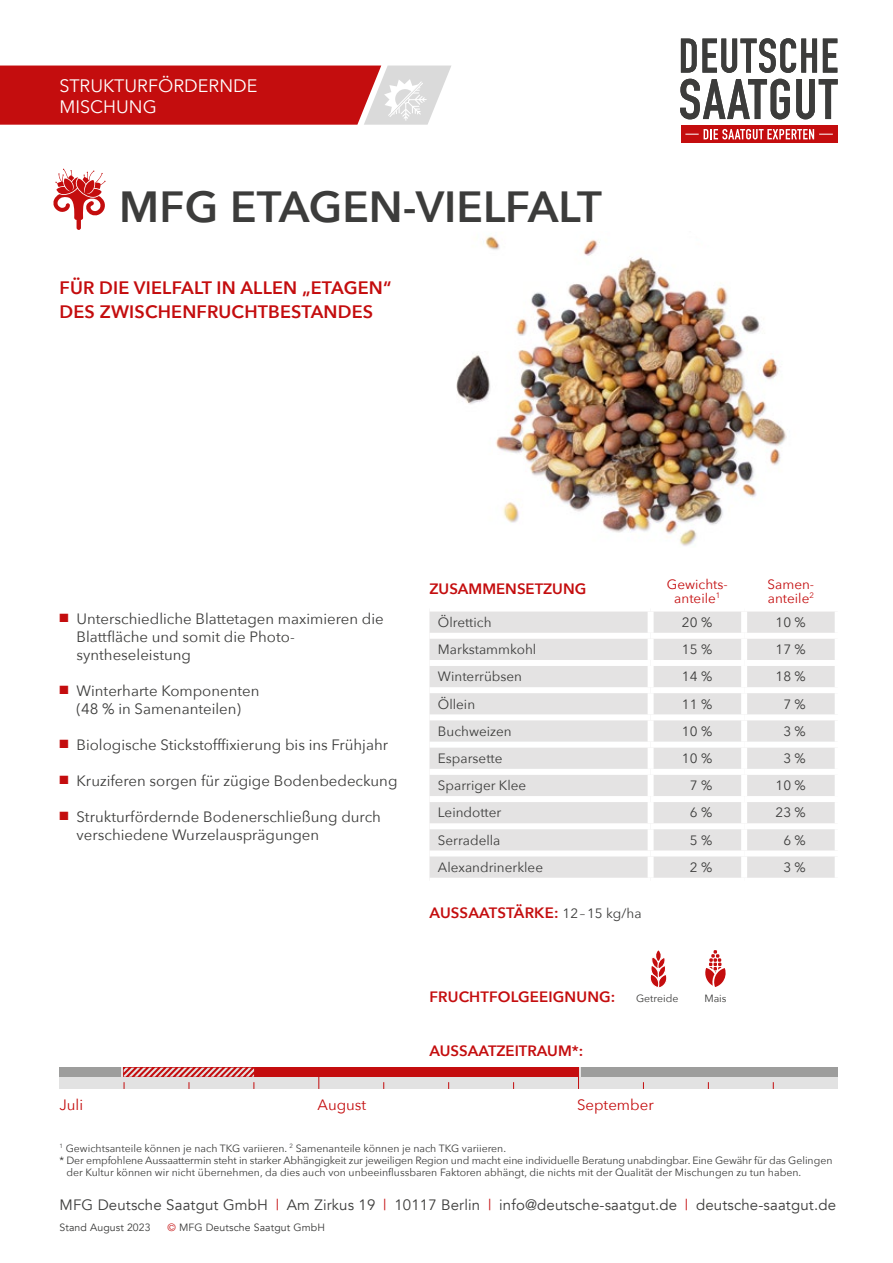
<style>
.page{position:relative;width:893px;height:1263px;background:#fff}
.page>*{position:absolute;margin:0;border:0;box-sizing:border-box;transform-origin:0 0}
.t1{font:600 43.5px "Avenir Next";color:#3c3c3b}
.t2{font:600 18px/24px "Avenir Next";letter-spacing:.01em;color:#c40d0e}
.t3{font:18px/21px "Avenir Next";color:#fff}
.t4{font:15px/18px "Avenir Next";color:#3c3c3b}
.t5{font:15px "Avenir";letter-spacing:.01em;color:#3c3c3b}
.t6{font:600 15px "Avenir Next";color:#c40d0e}
.t7{font:15px "Avenir Next";color:#c40d0e}
.t8{font:13.5px "Avenir Next";color:#3c3c3b}
.t9{font:13.5px/13.5px "Avenir Next";color:#c40d0e;text-align:center}
.t10{font:10.5px "Avenir Next";color:#3c3c3b}
.t11{font:10.5px "Avenir";letter-spacing:.01em;color:#3c3c3b}
.s1{color:#c40d0e}
.s2{font-weight:400;font-size:13.5px;color:#3c3c3b}
</style>
<div class="page">
<svg style="left:681px;top:38px;width:136px;height:35px"></svg>
<svg style="left:823px;top:39px;width:14px;height:34px"></svg>
<svg style="left:680px;top:79px;width:110px;height:40px"></svg>
<svg style="left:796px;top:79px;width:42px;height:40px"></svg>
<div style="left:681px;top:125px;width:156px;height:18px;background:#c40d0e"></div>
<svg style="left:685px;top:129px;width:148px;height:10px"></svg>
<svg style="left:53px;top:169px;width:53px;height:61px"></svg>
<div style="left:60px;top:1068px;width:778px;height:21px;background:#e2e2e2"></div>
<svg style="left:318px;top:1077px;width:1px;height:12px"></svg>
<svg style="left:578px;top:1077px;width:1px;height:12px"></svg>
<div style="left:60px;top:1068px;width:61px;height:9px;background:#9d9d9c"></div>
<div style="left:124px;top:1068px;width:455px;height:9px;background:#c40d0e"></div>
<div style="left:581px;top:1068px;width:257px;height:9px;background:#9d9d9c"></div>
<svg style="left:124px;top:1068px;width:130px;height:21px"></svg>
<svg style="left:650px;top:950px;width:17px;height:38px"></svg>
<svg style="left:705px;top:950px;width:21px;height:37px"></svg>
<img style="left:456px;top:236px;width:331px;height:310px">
<div style="left:429px;top:611px;width:406px;height:267px;background:#e4e3e3"></div>
<div style="left:429px;top:633px;width:222px;height:6px;background:#fff"></div>
<div style="left:651px;top:633px;width:93px;height:6px;background:#fff"></div>
<div style="left:744px;top:633px;width:97px;height:6px;background:#fff"></div>
<div style="left:429px;top:660px;width:222px;height:6px;background:#fff"></div>
<div style="left:651px;top:660px;width:93px;height:6px;background:#fff"></div>
<div style="left:744px;top:660px;width:97px;height:6px;background:#fff"></div>
<div style="left:429px;top:687px;width:222px;height:6px;background:#fff"></div>
<div style="left:651px;top:687px;width:93px;height:6px;background:#fff"></div>
<div style="left:744px;top:687px;width:97px;height:6px;background:#fff"></div>
<div style="left:429px;top:714px;width:222px;height:6px;background:#fff"></div>
<div style="left:651px;top:714px;width:93px;height:6px;background:#fff"></div>
<div style="left:744px;top:714px;width:97px;height:6px;background:#fff"></div>
<div style="left:429px;top:742px;width:222px;height:6px;background:#fff"></div>
<div style="left:651px;top:742px;width:93px;height:6px;background:#fff"></div>
<div style="left:744px;top:742px;width:97px;height:6px;background:#fff"></div>
<div style="left:429px;top:769px;width:222px;height:6px;background:#fff"></div>
<div style="left:651px;top:769px;width:93px;height:6px;background:#fff"></div>
<div style="left:744px;top:769px;width:97px;height:6px;background:#fff"></div>
<div style="left:429px;top:796px;width:222px;height:6px;background:#fff"></div>
<div style="left:651px;top:796px;width:93px;height:6px;background:#fff"></div>
<div style="left:744px;top:796px;width:97px;height:6px;background:#fff"></div>
<div style="left:429px;top:823px;width:222px;height:6px;background:#fff"></div>
<div style="left:651px;top:823px;width:93px;height:6px;background:#fff"></div>
<div style="left:744px;top:823px;width:97px;height:6px;background:#fff"></div>
<div style="left:429px;top:850px;width:222px;height:6px;background:#fff"></div>
<div style="left:651px;top:850px;width:93px;height:6px;background:#fff"></div>
<div style="left:744px;top:850px;width:97px;height:6px;background:#fff"></div>
<div style="left:648px;top:611px;width:6px;height:22px;background:#fff"></div>
<div style="left:741px;top:611px;width:6px;height:22px;background:#fff"></div>
<div style="left:648px;top:639px;width:6px;height:21px;background:#fff"></div>
<div style="left:741px;top:639px;width:6px;height:21px;background:#fff"></div>
<div style="left:648px;top:666px;width:6px;height:21px;background:#fff"></div>
<div style="left:741px;top:666px;width:6px;height:21px;background:#fff"></div>
<div style="left:648px;top:693px;width:6px;height:21px;background:#fff"></div>
<div style="left:741px;top:693px;width:6px;height:21px;background:#fff"></div>
<div style="left:648px;top:720px;width:6px;height:22px;background:#fff"></div>
<div style="left:741px;top:720px;width:6px;height:22px;background:#fff"></div>
<div style="left:648px;top:748px;width:6px;height:21px;background:#fff"></div>
<div style="left:741px;top:748px;width:6px;height:21px;background:#fff"></div>
<div style="left:648px;top:775px;width:6px;height:21px;background:#fff"></div>
<div style="left:741px;top:775px;width:6px;height:21px;background:#fff"></div>
<div style="left:648px;top:802px;width:6px;height:21px;background:#fff"></div>
<div style="left:741px;top:802px;width:6px;height:21px;background:#fff"></div>
<div style="left:648px;top:829px;width:6px;height:21px;background:#fff"></div>
<div style="left:741px;top:829px;width:6px;height:21px;background:#fff"></div>
<div style="left:648px;top:856px;width:6px;height:22px;background:#fff"></div>
<div style="left:741px;top:856px;width:6px;height:22px;background:#fff"></div>
<svg style="left:0;top:66px;width:451px;height:59px;background:#ca3536"></svg>
<h2 class="t3" style="left:60px;top:74px;width:199px">STRUKTURFÖRDERNDE<br>MISCHUNG</h2>
<h1 class="t1" style="left:119px;top:182px;width:484px">MFG ETAGEN-VIELFALT</h1>
<h2 class="t2" style="left:60px;top:274px;width:334px">FÜR DIE VIELFALT IN ALLEN „ETAGEN“<br>DES ZWISCHENFRUCHTBESTANDES</h2>
<h3 class="t4" style="left:77px;top:611px;width:309px;text-indent:-17px"><span class="s1">■</span> Unterschiedliche Blattetagen maximieren die<br>Blattfläche und somit die Photo&shy;syntheseleistung</h3>
<h3 class="t4" style="left:60px;top:681px;width:201px;text-align:center"><span class="s1">■</span> Winterharte Komponenten (48 % in Samenanteilen)</h3>
<h3 class="t4" style="left:60px;top:735px;width:330px"><span class="s1">■</span> Biologische Stickstofffixierung bis ins Frühjahr</h3>
<h3 class="t4" style="left:60px;top:771px;width:339px"><span class="s1">■</span> Kruziferen sorgen für zügige Boden bedeckung</h3>
<h3 class="t4" style="left:77px;top:807px;width:306px;text-indent:-17px"><span class="s1">■</span> Strukturfördernde Bodenerschließung durch verschiedene Wurzelausprägungen</h3>
<h3 class="t6" style="left:429px;top:580px;width:158px">ZUSAMMENSETZUNG</h3>
<p class="t9" style="left:667px;top:577px;width:62px">Gewichts&shy;anteile<sup>1</sup></p>
<p class="t9" style="left:768px;top:577px;width:48px;text-align:left">Samen&shy;anteile<sup>2</sup></p>
<p class="t8" style="left:438px;top:611px;width:55px">Ölrettich</p>
<p class="t8" style="left:682px;top:617px;width:32px">20 %</p>
<p class="t8" style="left:775px;top:617px;width:32px">10 %</p>
<p class="t8" style="left:438px;top:638px;width:100px">Markstammkohl</p>
<p class="t8" style="left:682px;top:644px;width:32px">15 %</p>
<p class="t8" style="left:775px;top:644px;width:32px">17 %</p>
<p class="t8" style="left:438px;top:665px;width:86px">Winterrübsen</p>
<p class="t8" style="left:682px;top:671px;width:32px">14 %</p>
<p class="t8" style="left:775px;top:671px;width:32px">18 %</p>
<p class="t8" style="left:438px;top:692px;width:39px">Öllein</p>
<p class="t8" style="left:682px;top:698px;width:32px">11 %</p>
<p class="t8" style="left:783px;top:698px;width:24px">7 %</p>
<p class="t8" style="left:438px;top:720px;width:75px">Buchweizen</p>
<p class="t8" style="left:682px;top:726px;width:32px">10 %</p>
<p class="t8" style="left:783px;top:726px;width:24px">3 %</p>
<p class="t8" style="left:438px;top:747px;width:66px">Esparsette</p>
<p class="t8" style="left:682px;top:753px;width:32px">10 %</p>
<p class="t8" style="left:783px;top:753px;width:24px">3 %</p>
<p class="t8" style="left:438px;top:774px;width:90px">Sparriger Klee</p>
<p class="t8" style="left:690px;top:780px;width:24px">7 %</p>
<p class="t8" style="left:775px;top:780px;width:32px">10 %</p>
<p class="t8" style="left:438px;top:801px;width:65px">Leindotter</p>
<p class="t8" style="left:690px;top:807px;width:24px">6 %</p>
<p class="t8" style="left:775px;top:807px;width:32px">23 %</p>
<p class="t8" style="left:438px;top:834px;width:64px">Serradella</p>
<p class="t8" style="left:690px;top:834px;width:24px">5 %</p>
<p class="t8" style="left:783px;top:834px;width:24px">6 %</p>
<p class="t8" style="left:438px;top:856px;width:107px">Alexandrinerklee</p>
<p class="t8" style="left:690px;top:862px;width:24px">2 %</p>
<p class="t8" style="left:783px;top:862px;width:24px">3 %</p>
<h3 class="t6" style="left:429px;top:904px;width:214px">AUSSAATSTÄRKE: <span class="s2">12 – 15 kg/ha</span></h3>
<h3 class="t6" style="left:429px;top:988px;width:187px">FRUCHTFOLGEEIGNUNG:</h3>
<p class="t10" style="left:636px;top:989px;width:44px">Getreide</p>
<p class="t10" style="left:704px;top:994px;width:24px">Mais</p>
<h3 class="t6" style="left:429px;top:1042px;width:155px">AUSSAATZEITRAUM*:</h3>
<h3 class="t7" style="left:59px;top:1092px;width:25px">Juli</h3>
<h3 class="t7" style="left:317px;top:1092px;width:50px">August</h3>
<h3 class="t7" style="left:577px;top:1092px;width:78px">September</h3>
<p class="t10" style="left:60px;top:1139px;width:448px"><sup>1</sup> Gewichtsanteile können je nach TKG variieren. <sup>2</sup> Samenanteile können je nach TKG variieren.</p>
<p class="t10" style="left:60px;top:1151px;width:774px">* Der empfohlene Aussaattermin steht in starker Abhängigkeit zur jeweiligen Region und macht eine individuelle Beratung unabdingbar. Eine Gewähr für das Gelingen</p>
<p class="t10" style="left:67px;top:1163px;width:736px">der Kultur können wir nicht übernehmen, da dies auch von unbeeinflussbaren Faktoren abhängt, die nichts mit der Qualität der Mischungen zu tun haben.</p>
<h3 class="t5" style="left:60px;top:1198px;width:778px">MFG Deutsche Saatgut GmbH <span class="s1">|</span> Am Zirkus 19 <span class="s1">|</span> 10117 Berlin <span class="s1">|</span> info@deutsche-saatgut.de <span class="s1">|</span> deutsche-saatgut.de</h3>
<p class="t11" style="left:60px;top:1223px;width:93px">Stand August 2023</p>
<p class="t11" style="left:168px;top:1223px;width:159px"><span class="s1">©</span> MFG Deutsche Saatgut GmbH</p>
</div>
